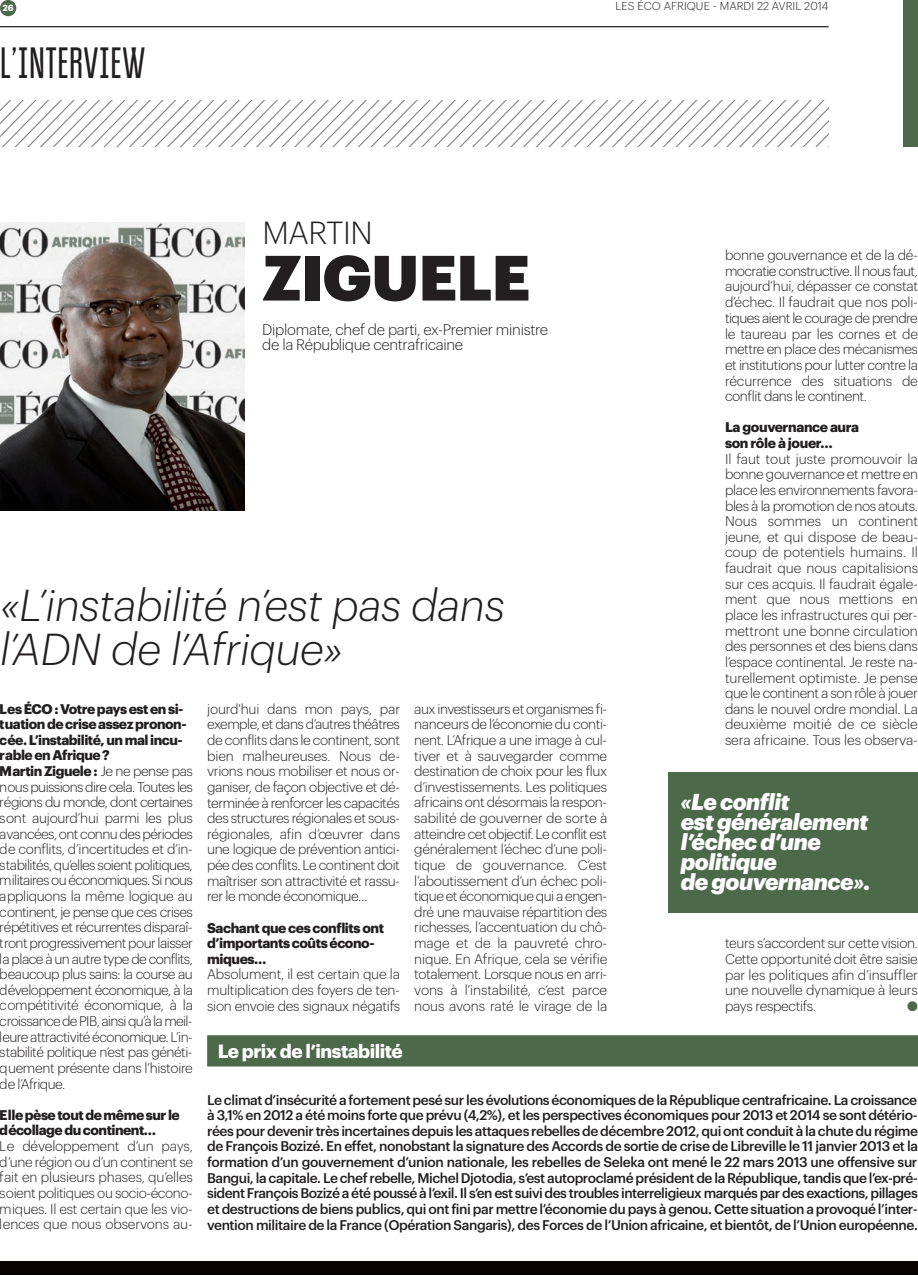
<style>
.page{position:relative;width:918px;height:1276px;background:#fff}
.page>*{position:absolute;margin:0;border:0;box-sizing:border-box;transform-origin:0 0}
.t1{font:900 62.5px "Graphik";letter-spacing:-.015em;color:#231f20}
.t2{font:italic 300 43.75px/43.8px "Graphik";letter-spacing:-.01em;color:#231f20}
.t3{font:43.75px "Bravo RG";letter-spacing:.005em;color:#231f20}
.t4{font:300 31.25px "Graphik";letter-spacing:-.015em;color:#231f20}
.t5{font:italic 900 22.5px/20px "Graphik";letter-spacing:-.02em;color:#fff}
.t6{font:700 18.75px "Graphik";letter-spacing:-.025em;color:#fff}
.t7{font:300 15px/15px "Graphik";letter-spacing:-.02em;color:#231f20}
.t8{font:300 13.75px/15.6px "Graphik";letter-spacing:-.03em;color:#231f20;text-align:justify}
.t9{font:500 13.75px/15.6px "Graphik";letter-spacing:-.03em;color:#231f20;text-align:justify}
.t10{font:700 13.75px/15.6px "Graphik";letter-spacing:-.03em;color:#231f20}
.t11{font:13.75px "Zapf Dingbats";color:#4c6a4a}
.t12{font:300 11.25px "Graphik";letter-spacing:.005em;color:#231f20}
.t13{font:700 8.75px "Graphik";color:#fff}
.s1{font-weight:700}
</style>
<div class="page">
<div style="left:0;top:1261px;width:918px;height:14px;background:#080302"></div>
<img style="left:0;top:222px;width:244px;height:288px">
<img style="left:0;top:240px;width:1px;height:270px">
<img style="left:0;top:240px;width:244px;height:255px">
<div style="left:0;top:0;width:16px;height:16px;background:#4c6a4a;border-radius:50%"></div>
<img style="left:0;top:100px;width:828px;height:47px">
<div style="left:904px;top:0;width:14px;height:147px;background:#4c6a4a"></div>
<hr style="left:0;top:26px;width:828px;height:1px;background:#231f20">
<div style="left:207px;top:1035px;width:711px;height:31px;background:#4c6a4a"></div>
<div style="left:668px;top:772px;width:250px;height:141px;background:#4c6a4a"></div>
<p class="t13" style="left:3px;top:4px;width:13px">26</p>
<p class="t12" style="left:615px;top:2px;width:214px">LES ÉCO AFRIQUE - MARDI 22 AVRIL 2014</p>
<h2 class="t3" style="left:0;top:47px;width:147px">L’INTERVIEW</h2>
<h3 class="t4" style="left:262px;top:220px;width:112px">MARTIN</h3>
<h1 class="t1" style="left:262px;top:242px;width:269px">ZIGUELE</h1>
<p class="t7" style="left:262px;top:323px;width:287px">Diplomate, chef de parti, ex-Premier ministre de la République centrafricaine</p>
<p class="t8" style="left:725px;top:248px;width:195px">bonne gouvernance et de la dé&shy;mocratie constructive. Il nous faut, aujourd’hui, dépasser ce constat d’échec. Il faudrait que nos poli&shy;tiques aient le courage de prendre le taureau par les cornes et de mettre en place des mécanismes et institutions pour lutter contre la récurrence des situations de conflit dans le continent.</p>
<p class="t10" style="left:725px;top:420px;width:136px">La gouvernance aura son rôle à jouer…</p>
<p class="t8" style="left:725px;top:452px;width:195px">Il faut tout juste promouvoir la bonne gouvernance et mettre en place les environnements favora&shy;bles à la promotion de nos atouts.<br>Nous sommes un continent jeune, et qui dispose de beau&shy;coup de potentiels humains. Il faudrait que nous capitalisions sur ces acquis. Il faudrait égale&shy;ment que nous mettions en place les infrastructures qui per&shy;mettront une bonne circulation des personnes et des biens dans l’espace continental. Je reste na&shy;turellement optimiste. Je pense que le continent a son rôle à jouer dans le nouvel ordre mondial. La deuxième moitié de ce siècle sera africaine. Tous les observa-</p>
<h2 class="t2" style="left:0;top:584px;width:506px">«L’instabilité n’est pas dans l’ADN de l’Afrique»</h2>
<p class="t8" style="left:0;top:702px;width:194px;text-align:left"><span class="s1">Les ÉCO : Votre pays est en si&shy;tuation de crise assez pronon&shy;cée. L’instabilité, un mal incu&shy;rable en Afrique ?<br>Martin Ziguele :</span> Je ne pense pas nous puissions dire cela. Toutes les régions du monde, dont certaines sont aujourd’hui parmi les plus avancées, ont connu des périodes de conflits, d’incertitudes et d’in&shy;stabilités, qu’elles soient politiques, militaires ou économiques. Si nous appliquons la même logique au continent, je pense que ces crises répétitives et récurrentes disparaî&shy;tront progressivement pour laisser la place à un autre type de conflits, beaucoup plus sains: la course au développement économique, à la compétitivité économique, à la croissance de PIB, ainsi qu’à la meil&shy;leure attractivité économique. L’in&shy;stabilité politique n’est pas généti&shy;quement présente dans l’histoire de l’Afrique.</p>
<p class="t10" style="left:0;top:1107px;width:181px">Elle pèse tout de même sur le décollage du continent…</p>
<p class="t8" style="left:0;top:1139px;width:194px">Le développement d’un pays, d’une région ou d’un continent se fait en plusieurs phases, qu’elles soient politiques ou socio-écono&shy;miques. Il est certain que les vio&shy;lences que nous observons au-</p>
<p class="t8" style="left:414px;top:702px;width:194px">aux investisseurs et organismes fi&shy;nanceurs de l’économie du conti&shy;nent. L’Afrique a une image à cul&shy;tiver et à sauvegarder comme destination de choix pour les flux d’investissements. Les politiques africains ont désormais la respon&shy;sabilité de gouverner de sorte à atteindre cet objectif. Le conflit est généralement l’échec d’une poli&shy;tique de gouvernance. C’est l’aboutissement d’un échec poli&shy;tique et économique qui a engen&shy;dré une mauvaise répartition des richesses, l’accentuation du chô&shy;mage et de la pauvreté chro&shy;nique. En Afrique, cela se vérifie totalement. Lorsque nous en arri&shy;vons à l’instabilité, c‘est parce nous avons raté le virage de la</p>
<p class="t8" style="left:207px;top:702px;width:194px">jourd'hui dans mon pays, par exemple, et dans d’autres théâtres de conflits dans le continent, sont bien malheureuses. Nous de&shy;vrions nous mobiliser et nous or&shy;ganiser, de façon objective et dé&shy;terminée à renforcer les capacités des structures régionales et sous&shy;régionales, afin d’œuvrer dans une logique de prévention antici&shy;pée des conflits. Le continent doit maîtriser son attractivité et rassu&shy;rer le monde économique…</p>
<p class="t10" style="left:207px;top:920px;width:178px">Sachant que ces conflits ont d’importants coûts écono&shy;miques…</p>
<p class="t8" style="left:207px;top:967px;width:195px">Absolument, il est certain que la multiplication des foyers de ten&shy;sion envoie des signaux négatifs</p>
<h3 class="t5" style="left:681px;top:794px;width:191px">«Le conflit<br>est généralement l’échec d’une politique<br>de gouvernance».</h3>
<p class="t8" style="left:725px;top:936px;width:194px">teurs s’accordent sur cette vision.<br>Cette opportunité doit être saisie par les politiques afin d’insuffler une nouvelle dynamique à leurs pays respectifs.</p>
<p class="t11" style="left:907px;top:999px;width:12px">●</p>
<h3 class="t6" style="left:218px;top:1042px;width:187px">Le prix de l’instabilité</h3>
<p class="t9" style="left:207px;top:1092px;width:712px">Le climat d’insécurité a fortement pesé sur les évolutions économiques de la République centrafricaine. La croissance à 3,1% en 2012 a été moins forte que prévu (4,2%), et les perspectives économiques pour 2013 et 2014 se sont détério&shy;rées pour devenir très incertaines depuis les attaques rebelles de décembre 2012, qui ont conduit à la chute du régime de François Bozizé. En effet, nonobstant la signature des Accords de sortie de crise de Libreville le 11 janvier 2013 et la formation d’un gouvernement d’union nationale, les rebelles de Seleka ont mené le 22 mars 2013 une offensive sur Bangui, la capitale. Le chef rebelle, Michel Djotodia, s’est autoproclamé président de la République, tandis que l’ex-pré&shy;sident François Bozizé a été poussé à l’exil. Il s’en est suivi des troubles interreligieux marqués par des exactions, pillages et destructions de biens publics, qui ont fini par mettre l’économie du pays à genou. Cette situation a provoqué l’inter&shy;vention militaire de la France (Opération Sangaris), des Forces de l’Union africaine, et bientôt, de l’Union européenne.</p>
</div>
